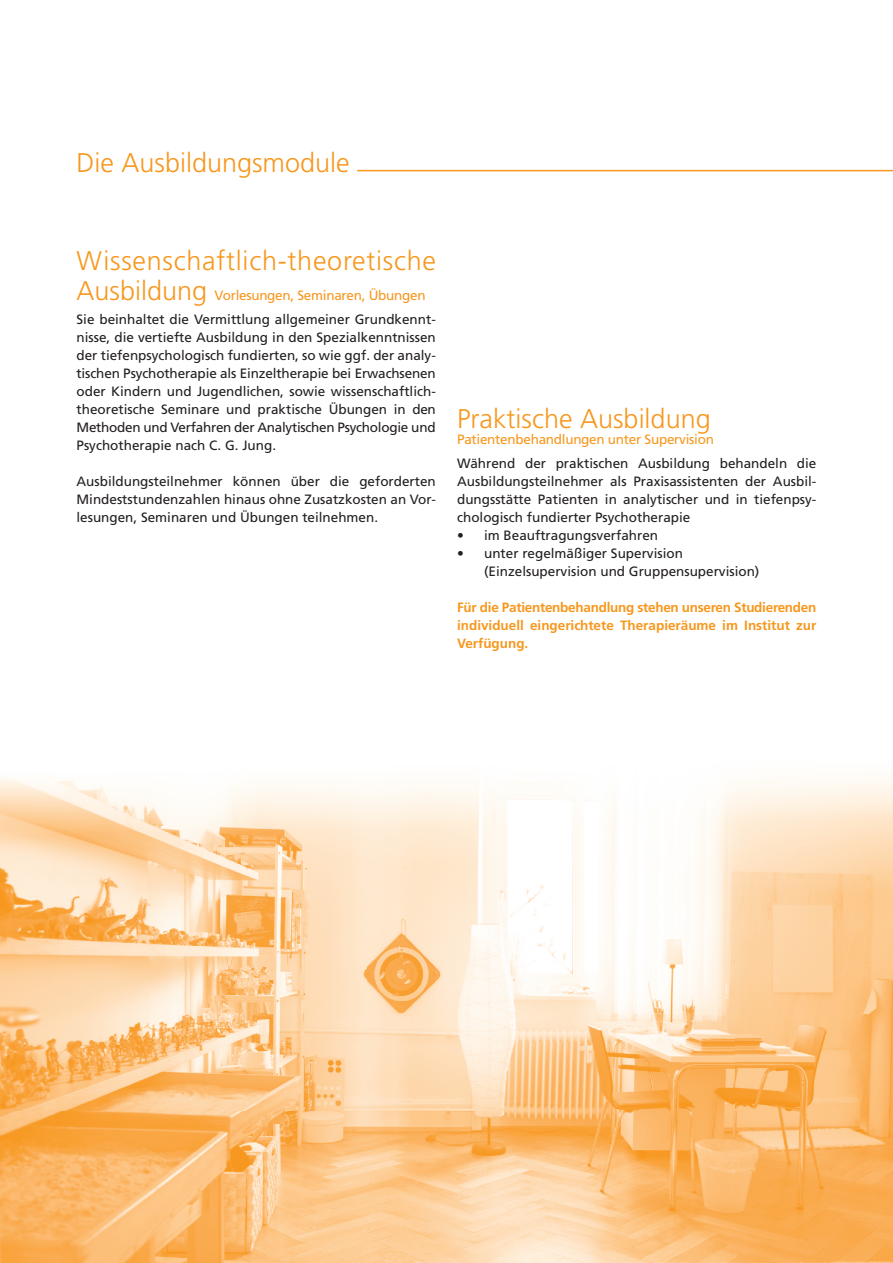
<style>
.page{position:relative;width:893px;height:1263px;background:#fff}
.page>*{position:absolute;margin:0;border:0;box-sizing:border-box;transform-origin:0 0}
.t1{font:300 27px "Frutiger LT Std";color:#f7971d}
.t2{font:300 27px "Frutiger LT Std";letter-spacing:.025em;color:#f7971d}
.t3{font:13.5px/18px "Frutiger LT Std";color:#231f20;text-align:justify}
.t4{font:700 13.5px/18px "Frutiger LT Std";color:#f7971d;text-align:justify}
.t5{font:13.5px "Frutiger LT Std";letter-spacing:-.02em;color:#f7971d}
.s1{font-weight:300;font-size:27px;color:#f7971d}
.s2{color:#f7971d}
</style>
<div class="page">
<img style="left:0;top:776px;width:893px;height:487px">
<hr style="left:357px;top:170px;width:536px;height:1px;background:#f7971d">
<h1 class="t1" style="left:77px;top:147px;width:275px">Die Ausbildungsmodule</h1>
<h1 class="t2" style="left:77px;top:246px;width:361px">Wissenschaftlich-theoretische</h1>
<p class="t3" style="left:77px;top:284px;width:361px;line-height:23.7px"><span class="s1">Ausbildung</span> <span class="s2">Vorlesungen, Seminaren, Übungen<br></span>Sie beinhaltet die Vermittlung allgemeiner Grundkennt-</p>
<p class="t3" style="left:77px;top:328px;width:361px">nisse, die vertiefte Ausbildung in den Spezialkenntnissen der tiefenpsychologisch fundierten, so wie ggf. der analy&shy;tischen Psychotherapie als Einzeltherapie bei Erwachsenen oder Kindern und Jugendlichen, sowie wissenschaftlich&shy;theoretische Seminare und praktische Übungen in den Methoden und Verfahren der Analytischen Psychologie und Psychotherapie nach C. G. Jung.</p>
<p class="t3" style="left:77px;top:472px;width:361px">Ausbildungsteilnehmer können über die geforderten Mindeststundenzahlen hinaus ohne Zusatzkosten an Vor&shy;lesungen, Seminaren und Übungen teilnehmen.</p>
<h1 class="t1" style="left:457px;top:403px;width:255px">Praktische Ausbildung</h1>
<p class="t5" style="left:457px;top:431px;width:258px">Patientenbehandlungen unter Supervision</p>
<p class="t3" style="left:457px;top:454px;width:361px">Während der praktischen Ausbildung behandeln die Ausbildungsteilnehmer als Praxisassistenten der Ausbil&shy;dungsstätte Patienten in analytischer und in tiefenpsy&shy;chologisch fundierter Psychotherapie</p>
<p class="t3" style="left:457px;top:526px;width:203px">• im Beauftragungsverfahren</p>
<p class="t3" style="left:484px;top:544px;width:277px;text-indent:-27px">• unter regelmäßiger Supervision (Einzelsupervision und Gruppensupervision)</p>
<p class="t4" style="left:457px;top:598px;width:361px">Für die Patientenbehandlung stehen unseren Studierenden individuell eingerichtete Therapieräume im Institut zur Verfügung.</p>
</div>
